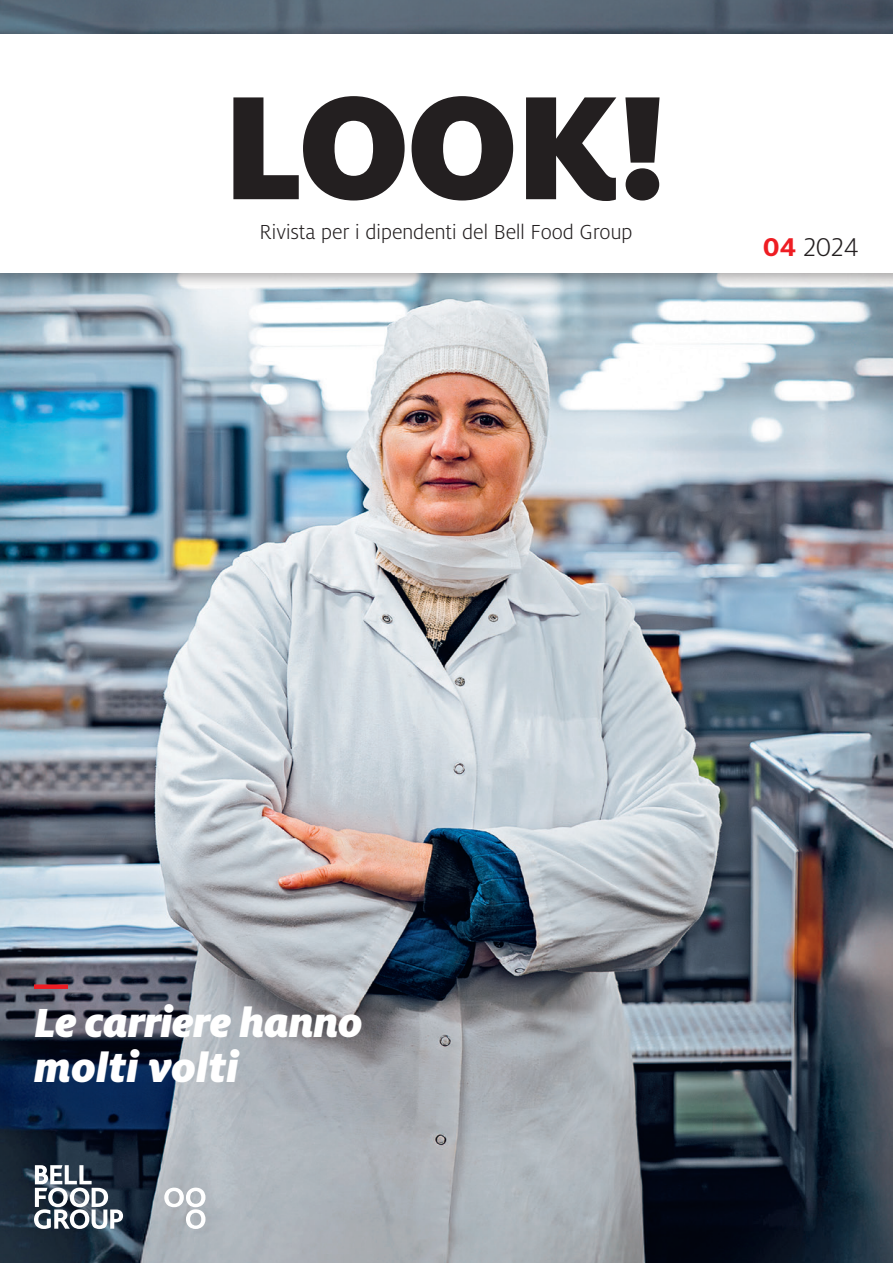
<style>
.page{position:relative;width:893px;height:1263px;background:#fff}
.page>*{position:absolute;margin:0;border:0;box-sizing:border-box;transform-origin:0 0}
.t1{font:italic 900 45px/45px "Milo Pro";letter-spacing:-.01em;color:#fff}
.t2{font:300 28.5px "Milo Pro";color:#231f20}
.t3{font:300 22.5px "Milo Pro";letter-spacing:-.01em;color:#231f20}
.s1{font-weight:700;color:#ee1d23}
</style>
<div class="page">
<img style="left:0;top:0;width:893px;height:1263px">
<div style="left:0;top:24px;width:893px;height:266px;background:#231f20;opacity:.4"></div>
<div style="left:0;top:34px;width:893px;height:238px;background:#fff"></div>
<svg style="left:233px;top:96px;width:427px;height:105px"></svg>
<svg style="left:164px;top:1187px;width:41px;height:42px"></svg>
<svg style="left:34px;top:1165px;width:89px;height:64px"></svg>
<div style="left:34px;top:984px;width:34px;height:5px;background:#ee1d23"></div>
<p class="t3" style="left:259px;top:220px;width:375px">Rivista per i dipendenti del Bell Food Group</p>
<p class="t2" style="left:763px;top:232px;width:98px"><span class="s1">04</span> 2024</p>
<h1 class="t1" style="left:34px;top:1000px;width:330px">Le carriere hanno molti volti</h1>
</div>
